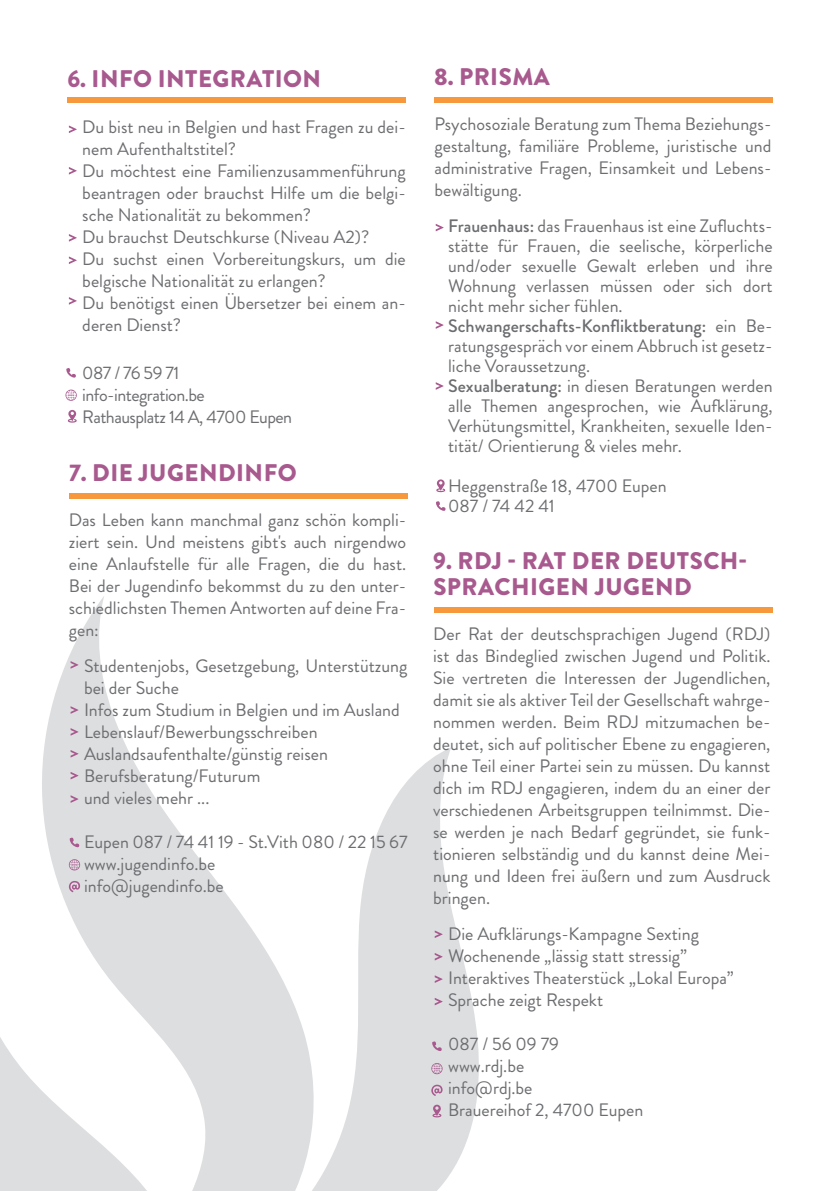
<style>
.page{position:relative;width:840px;height:1191px;background:#fff}
.page>*{position:absolute;margin:0;border:0;box-sizing:border-box;transform-origin:0 0}
.t1{font:900 24px/25.8px "Brandon Grotesque";letter-spacing:.02em;color:#a8598e}
.t2{font:18px/22px "Brandon Grotesque";color:#6c6d70;text-align:justify}
.t3{font:18px "Brandon Grotesque";letter-spacing:-.03em;color:#6c6d70}
.s1{font-weight:500}
</style>
<div class="page">
<svg style="left:0;top:596px;width:482px;height:595px"></svg>
<div style="left:70px;top:493px;width:337px;height:6px;background:#f7983d"></div>
<div style="left:434px;top:607px;width:337px;height:5px;background:#f7983d"></div>
<div style="left:68px;top:97px;width:337px;height:6px;background:#f7983d"></div>
<svg style="left:69px;top:126px;width:8px;height:7px"></svg>
<svg style="left:69px;top:167px;width:8px;height:7px"></svg>
<svg style="left:70px;top:728px;width:8px;height:7px"></svg>
<svg style="left:434px;top:997px;width:8px;height:8px"></svg>
<svg style="left:70px;top:750px;width:8px;height:7px"></svg>
<svg style="left:434px;top:975px;width:8px;height:8px"></svg>
<svg style="left:70px;top:772px;width:8px;height:7px"></svg>
<svg style="left:434px;top:953px;width:8px;height:7px"></svg>
<svg style="left:70px;top:795px;width:8px;height:8px"></svg>
<svg style="left:434px;top:930px;width:8px;height:8px"></svg>
<svg style="left:70px;top:661px;width:8px;height:7px"></svg>
<svg style="left:70px;top:706px;width:8px;height:8px"></svg>
<svg style="left:69px;top:256px;width:8px;height:8px"></svg>
<svg style="left:69px;top:234px;width:8px;height:8px"></svg>
<svg style="left:69px;top:297px;width:8px;height:8px"></svg>
<svg style="left:66px;top:368px;width:10px;height:10px"></svg>
<svg style="left:65px;top:389px;width:12px;height:12px"></svg>
<svg style="left:68px;top:410px;width:9px;height:12px"></svg>
<svg style="left:69px;top:837px;width:11px;height:10px"></svg>
<svg style="left:69px;top:859px;width:11px;height:11px"></svg>
<svg style="left:69px;top:880px;width:11px;height:12px"></svg>
<svg style="left:431px;top:1041px;width:11px;height:10px"></svg>
<svg style="left:431px;top:1063px;width:11px;height:11px"></svg>
<svg style="left:431px;top:1084px;width:11px;height:12px"></svg>
<svg style="left:432px;top:1104px;width:9px;height:13px"></svg>
<div style="left:434px;top:97px;width:338px;height:6px;background:#f7983d"></div>
<svg style="left:435px;top:224px;width:8px;height:7px"></svg>
<svg style="left:435px;top:321px;width:8px;height:8px"></svg>
<svg style="left:435px;top:382px;width:8px;height:8px"></svg>
<svg style="left:436px;top:501px;width:10px;height:10px"></svg>
<svg style="left:436px;top:479px;width:9px;height:13px"></svg>
<p class="t1" style="left:67px;top:66px;width:255px">6. INFO INTEGRATION</p>
<p class="t2" style="left:82px;top:116px;width:325px">Du bist neu in Belgien und hast Fragen zu dei&shy;nem Aufenthaltstitel?</p>
<p class="t2" style="left:82px;top:160px;width:325px">Du möchtest eine Familienzusammenführung beantragen oder brauchst Hilfe um die belgi&shy;sche Nationalität zu bekommen?</p>
<p class="t2" style="left:82px;top:226px;width:288px">Du brauchst Deutschkurse (Niveau A2)?</p>
<p class="t2" style="left:82px;top:248px;width:325px">Du suchst einen Vorbereitungskurs, um die belgische Nationalität zu erlangen?</p>
<p class="t2" style="left:82px;top:292px;width:325px">Du benötigst einen Übersetzer bei einem an&shy;deren Dienst?</p>
<p class="t2" style="left:82px;top:362px;width:98px">087 / 76 59 71</p>
<p class="t3" style="left:82px;top:382px;width:124px">info-integration.be</p>
<p class="t3" style="left:82px;top:404px;width:211px">Rathausplatz 14 A, 4700 Eupen</p>
<p class="t1" style="left:69px;top:460px;width:229px">7. DIE JUGENDINFO</p>
<p class="t2" style="left:69px;top:509px;width:339px">Das Leben kann manchmal ganz schön kompli&shy;ziert sein. Und meistens gibt's auch nirgendwo eine Anlaufstelle für alle Fragen, die du hast.<br>Bei der Jugendinfo bekommst du zu den unter&shy;schiedlichsten Themen Antworten auf deine Fra&shy;gen:</p>
<p class="t2" style="left:84px;top:655px;width:325px">Studentenjobs, Gesetzgebung, Unterstützung bei der Suche</p>
<p class="t2" style="left:84px;top:699px;width:317px">Infos zum Studium in Belgien und im Ausland</p>
<p class="t2" style="left:84px;top:721px;width:235px">Lebenslauf/Bewerbungsschreiben</p>
<p class="t2" style="left:84px;top:743px;width:245px">Auslandsaufenthalte/günstig reisen</p>
<p class="t2" style="left:84px;top:765px;width:178px">Berufsberatung/Futurum</p>
<p class="t2" style="left:84px;top:787px;width:127px">und vieles mehr ...</p>
<p class="t2" style="left:84px;top:831px;width:325px">Eupen 087 / 74 41 19 - St.Vith 080 / 22 15 67</p>
<p class="t2" style="left:84px;top:853px;width:133px">www.jugendinfo.be</p>
<p class="t2" style="left:84px;top:875px;width:141px">info@jugendinfo.be</p>
<p class="t1" style="left:434px;top:64px;width:117px">8. PRISMA</p>
<p class="t2" style="left:434px;top:113px;width:338px">Psychosoziale Beratung zum Thema Beziehungs&shy;gestaltung, familiäre Probleme, juristische und administrative Fragen, Einsamkeit und Lebens&shy;bewältigung.</p>
<p class="t2" style="left:448px;top:216px;width:326px;line-height:20px"><span class="s1">Frauenhaus:</span> das Frauenhaus ist eine Zufluchts&shy;stätte für Frauen, die seelische, körperliche und/oder sexuelle Gewalt erleben und ihre Wohnung verlassen müssen oder sich dort nicht mehr sicher fühlen.</p>
<p class="t2" style="left:448px;top:316px;width:326px;line-height:20px"><span class="s1">Schwangerschafts-Konfliktberatung:</span> ein Be&shy;ratungsgespräch vor einem Abbruch ist gesetz&shy;liche Voraussetzung.</p>
<p class="t2" style="left:448px;top:376px;width:326px;line-height:20px"><span class="s1">Sexualberatung:</span> in diesen Beratungen werden alle Themen angesprochen, wie Aufklärung, Verhütungsmittel, Krankheiten, sexuelle Iden&shy;tität/ Orientierung &amp; vieles mehr.</p>
<p class="t2" style="left:448px;top:475px;width:220px">Heggenstraße 18, 4700 Eupen</p>
<p class="t2" style="left:448px;top:495px;width:108px">087 / 74 42 41</p>
<p class="t1" style="left:433px;top:548px;width:315px">9. RDJ - RAT DER DEUTSCH-<br>SPRACHIGEN JUGEND</p>
<p class="t2" style="left:433px;top:623px;width:338px">Der Rat der deutschsprachigen Jugend (RDJ) ist das Bindeglied zwischen Jugend und Politik.<br>Sie vertreten die Interessen der Jugendlichen, damit sie als aktiver Teil der Gesellschaft wahrge&shy;nommen werden. Beim RDJ mitzumachen be&shy;deutet, sich auf politischer Ebene zu engagieren, ohne Teil einer Partei sein zu müssen. Du kannst dich im RDJ engagieren, indem du an einer der verschiedenen Arbeitsgruppen teilnimmst. Die&shy;se werden je nach Bedarf gegründet, sie funk&shy;tionieren selbständig und du kannst deine Mei&shy;nung und Ideen frei äußern und zum Ausdruck bringen.</p>
<p class="t2" style="left:448px;top:923px;width:252px">Die Aufklärungs-Kampagne Sexting</p>
<p class="t2" style="left:448px;top:945px;width:240px">Wochenende „lässig statt stressig”</p>
<p class="t2" style="left:448px;top:967px;width:287px">Interaktives Theaterstück „Lokal Europa”</p>
<p class="t2" style="left:448px;top:989px;width:156px">Sprache zeigt Respekt</p>
<p class="t2" style="left:448px;top:1033px;width:112px">087 / 56 09 79</p>
<p class="t2" style="left:448px;top:1055px;width:78px">www.rdj.be</p>
<p class="t2" style="left:448px;top:1077px;width:86px">info@rdj.be</p>
<p class="t2" style="left:448px;top:1099px;width:196px">Brauereihof 2, 4700 Eupen</p>
</div>
